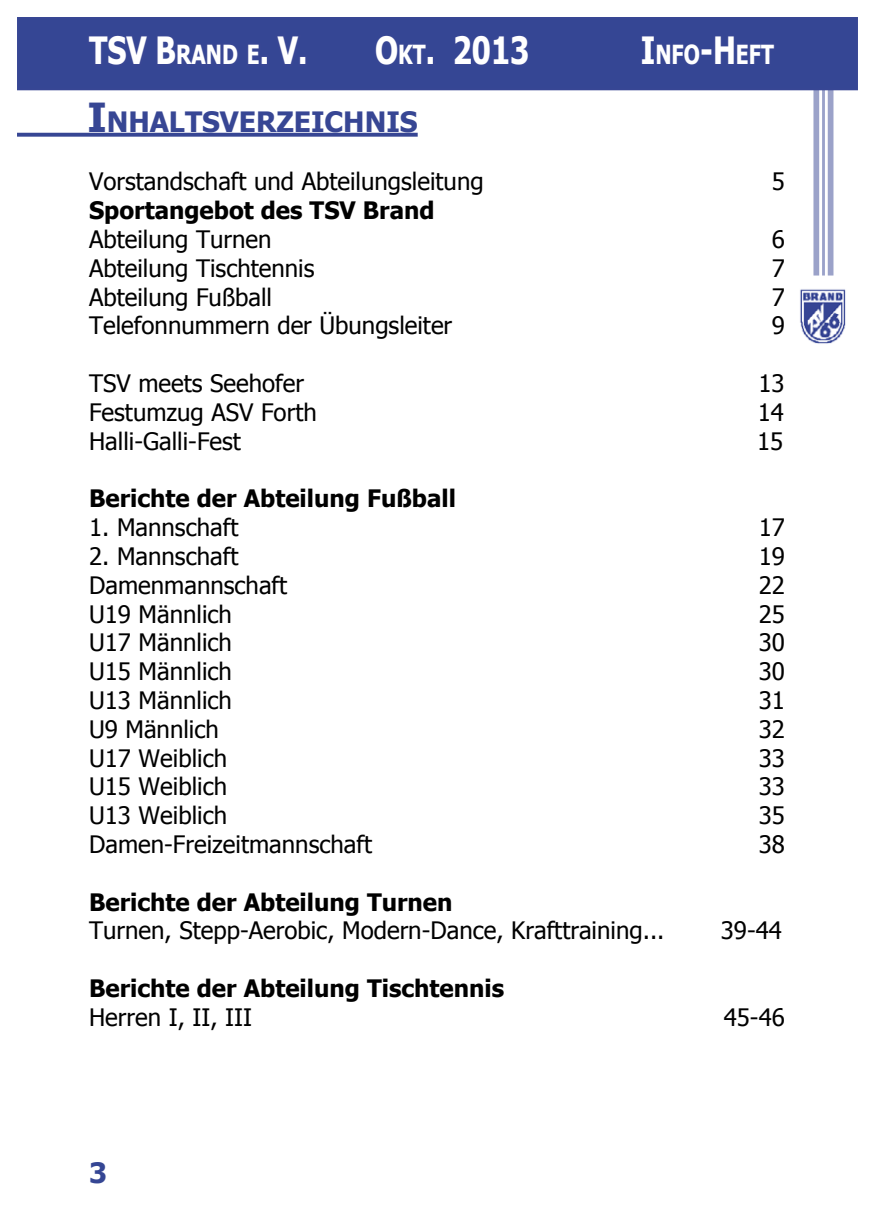
<style>
.page{position:relative;width:874px;height:1225px;background:#fff}
.page>*{position:absolute;margin:0;border:0;box-sizing:border-box;transform-origin:0 0}
.t1{font:700 37.6px "Tahoma";color:#fff;scale:.8 1}
.t2{font:700 28px "Tahoma";color:#374694}
.t3{font:700 26.2px "Tahoma";color:#fff;scale:.8 1}
.t4{font:24px "Tahoma";color:#000}
.t5{font:700 24px "Tahoma";color:#000}
.s1{font-size:26.2px}
.s2{font-size:37.6px}
.s3{font-size:40px}
</style>
<div class="page">
<div style="left:18px;top:18px;width:838px;height:71px;background:#354694"></div>
<div style="left:17px;top:17px;width:840px;height:73px;border:2px solid #374694"></div>
<div style="left:827px;top:83px;width:6px;height:192px;background:#9ba2c9"></div>
<hr style="left:821px;top:83px;width:3px;height:192px;background:#374694">
<div style="left:813px;top:83px;width:5px;height:192px;background:#9ba2c9"></div>
<img style="left:800px;top:289px;width:46px;height:55px">
<svg style="left:17px;top:133px;width:400px;height:4px;background:#47559c"></svg>
<h1 class="t1" style="left:89px;top:24px;width:274px">TSV B<span class="s1">rand e</span>. V.</h1>
<h1 class="t1" style="left:375px;top:24px;width:194px">O<span class="s1">kt</span>. 2013</h1>
<p class="t3" style="left:640px;top:37px;width:168px"><span class="s2">I</span>nfo<span class="s2">-H</span>eft</p>
<p class="t2" style="left:87px;top:102px;width:117px"><span class="s3">I</span>nhaltsv</p>
<p class="t2" style="left:239px;top:102px;width:164px">erzeichnis</p>
<p class="t4" style="left:89px;top:166px;width:396px">Vorstandschaft und Abteilungsleitung</p>
<p class="t4" style="left:771px;top:166px;width:15px">5</p>
<p class="t5" style="left:89px;top:194px;width:347px">Sportangebot des TSV Brand</p>
<p class="t4" style="left:89px;top:223px;width:184px">Abteilung Turnen</p>
<p class="t4" style="left:771px;top:223px;width:15px">6</p>
<p class="t4" style="left:89px;top:252px;width:227px">Abteilung Tischtennis</p>
<p class="t4" style="left:771px;top:252px;width:15px">7</p>
<p class="t4" style="left:89px;top:281px;width:184px">Abteilung Fußball</p>
<p class="t4" style="left:771px;top:281px;width:15px">7</p>
<p class="t4" style="left:89px;top:310px;width:364px">Telefonnummern der Übungsleiter</p>
<p class="t4" style="left:771px;top:310px;width:15px">9</p>
<p class="t4" style="left:89px;top:367px;width:216px">TSV meets Seehofer</p>
<p class="t4" style="left:758px;top:367px;width:28px">13</p>
<p class="t4" style="left:89px;top:396px;width:229px">Festumzug ASV Forth</p>
<p class="t4" style="left:757px;top:396px;width:28px">14</p>
<p class="t4" style="left:89px;top:425px;width:153px">Halli-Galli-Fest</p>
<p class="t4" style="left:756px;top:425px;width:28px">15</p>
<p class="t5" style="left:89px;top:482px;width:368px">Berichte der Abteilung Fußball</p>
<p class="t4" style="left:89px;top:511px;width:151px">1. Mannschaft</p>
<p class="t4" style="left:758px;top:511px;width:28px">17</p>
<p class="t4" style="left:89px;top:540px;width:151px">2. Mannschaft</p>
<p class="t4" style="left:758px;top:540px;width:28px">19</p>
<p class="t4" style="left:89px;top:569px;width:200px">Damenmannschaft</p>
<p class="t4" style="left:758px;top:569px;width:28px">22</p>
<p class="t4" style="left:89px;top:598px;width:144px">U19 Männlich</p>
<p class="t4" style="left:758px;top:598px;width:28px">25</p>
<p class="t4" style="left:89px;top:626px;width:144px">U17 Männlich</p>
<p class="t4" style="left:758px;top:626px;width:28px">30</p>
<p class="t4" style="left:89px;top:655px;width:144px">U15 Männlich</p>
<p class="t4" style="left:758px;top:655px;width:28px">30</p>
<p class="t4" style="left:89px;top:684px;width:144px">U13 Männlich</p>
<p class="t4" style="left:758px;top:684px;width:28px">31</p>
<p class="t4" style="left:89px;top:713px;width:131px">U9 Männlich</p>
<p class="t4" style="left:758px;top:713px;width:28px">32</p>
<p class="t4" style="left:89px;top:742px;width:139px">U17 Weiblich</p>
<p class="t4" style="left:758px;top:742px;width:28px">33</p>
<p class="t4" style="left:89px;top:770px;width:139px">U15 Weiblich</p>
<p class="t4" style="left:758px;top:770px;width:28px">33</p>
<p class="t4" style="left:89px;top:799px;width:139px">U13 Weiblich</p>
<p class="t4" style="left:758px;top:799px;width:28px">35</p>
<p class="t4" style="left:89px;top:828px;width:284px">Damen-Freizeitmannschaft</p>
<p class="t4" style="left:758px;top:828px;width:28px">38</p>
<p class="t5" style="left:89px;top:885px;width:365px">Berichte der Abteilung Turnen</p>
<p class="t4" style="left:89px;top:914px;width:576px">Turnen, Stepp-Aerobic, Modern-Dance, Krafttraining...</p>
<p class="t4" style="left:720px;top:914px;width:63px">39-44</p>
<p class="t5" style="left:89px;top:971px;width:416px">Berichte der Abteilung Tischtennis</p>
<p class="t4" style="left:89px;top:1001px;width:164px">Herren I, II, III</p>
<p class="t4" style="left:723px;top:1001px;width:63px">45-46</p>
</div>
